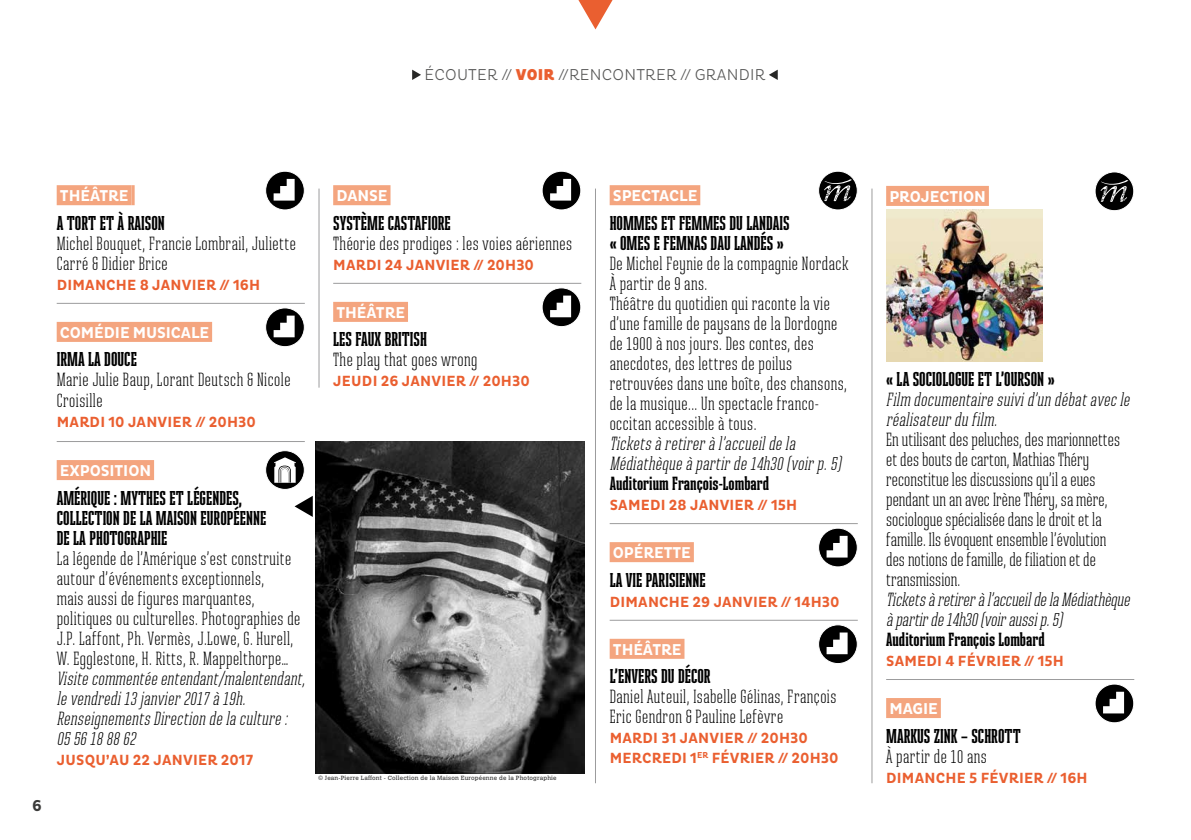
<style>
.page{position:relative;width:1191px;height:840px;background:#fff}
.page>*{position:absolute;margin:0;border:0;box-sizing:border-box;transform-origin:0 0}
.t1{font:700 20px/20px "Ristretto Slab Pro";color:#000}
.t2{font:300 19px/20px "Ristretto Slab Pro";letter-spacing:.025em;color:#000}
.t3{font:italic 300 19px/20px "Ristretto Slab Pro";color:#000}
.t4{font:300 19px/20px "Ristretto Slab Pro";letter-spacing:.005em;color:#000}
.t5{font:700 19px "Ristretto Slab Pro";color:#000}
.t6{font:700 16px "Pluto Cond";letter-spacing:-.005em;color:#fff}
.t7{font:300 16px "Pluto Cond";letter-spacing:.015em;color:#565655}
.t8{font:700 16px "Pluto Cond";color:#3a3a39}
.t9{font:700 15px/20px "Pluto Cond";letter-spacing:.015em;color:#ea5f30}
.t10{font:6px "Calvert MT Std";letter-spacing:.025em;color:#3a3a39}
.s1{font-weight:900;color:#ea5f30}
</style>
<div class="page">
<hr style="left:318px;top:188px;width:1px;height:199px;background:#9c9c9d">
<hr style="left:595px;top:188px;width:1px;height:594px;background:#9c9c9d">
<hr style="left:871px;top:188px;width:1px;height:594px;background:#9c9c9d">
<svg style="left:578px;top:0;width:35px;height:29px"></svg>
<svg style="left:412px;top:70px;width:9px;height:10px"></svg>
<svg style="left:769px;top:70px;width:8px;height:10px"></svg>
<div style="left:57px;top:185px;width:74px;height:20px;background:#f4a57f"></div>
<svg style="left:131px;top:185px;width:4px;height:20px"></svg>
<hr style="left:57px;top:303px;width:248px;height:1px;background:#9c9c9d">
<div style="left:57px;top:322px;width:155px;height:20px;background:#f4a57f"></div>
<hr style="left:57px;top:441px;width:248px;height:1px;background:#9c9c9d">
<div style="left:57px;top:460px;width:97px;height:20px;background:#f4a57f"></div>
<div style="left:266px;top:171px;width:38px;height:39px;background:#000;border-radius:50%"></div>
<div style="left:265px;top:171px;width:40px;height:39px;border:1px solid #fff;border-radius:50%"></div>
<svg style="left:274px;top:179px;width:21px;height:21px"></svg>
<div style="left:266px;top:308px;width:38px;height:38px;background:#000;border-radius:50%"></div>
<div style="left:265px;top:307px;width:40px;height:40px;border:1px solid #fff;border-radius:50%"></div>
<svg style="left:274px;top:315px;width:21px;height:22px"></svg>
<div style="left:266px;top:450px;width:38px;height:39px;background:#000;border-radius:50%"></div>
<div style="left:265px;top:450px;width:40px;height:39px;border:1px solid #fff;border-radius:50%"></div>
<svg style="left:274px;top:457px;width:22px;height:25px"></svg>
<div style="left:333px;top:185px;width:57px;height:20px;background:#f4a57f"></div>
<hr style="left:333px;top:283px;width:248px;height:1px;background:#9c9c9d">
<div style="left:333px;top:302px;width:75px;height:20px;background:#f4a57f"></div>
<svg style="left:542px;top:171px;width:39px;height:39px"></svg>
<div style="left:541px;top:171px;width:40px;height:39px;border:1px solid #fff;border-radius:50%"></div>
<svg style="left:550px;top:179px;width:21px;height:21px"></svg>
<svg style="left:542px;top:288px;width:39px;height:38px"></svg>
<div style="left:541px;top:287px;width:40px;height:40px;border:1px solid #fff;border-radius:50%"></div>
<svg style="left:550px;top:295px;width:21px;height:22px"></svg>
<div style="left:609px;top:185px;width:91px;height:20px;background:#f4a57f"></div>
<hr style="left:609px;top:523px;width:248px;height:1px;background:#9c9c9d">
<div style="left:609px;top:542px;width:85px;height:20px;background:#f4a57f"></div>
<hr style="left:609px;top:619px;width:248px;height:1px;background:#9c9c9d">
<div style="left:609px;top:638px;width:75px;height:20px;background:#f4a57f"></div>
<svg style="left:818px;top:171px;width:39px;height:39px"></svg>
<div style="left:818px;top:171px;width:39px;height:39px;border:1px solid #fff;border-radius:50%"></div>
<svg style="left:824px;top:179px;width:28px;height:22px"></svg>
<svg style="left:818px;top:528px;width:39px;height:38px"></svg>
<div style="left:818px;top:527px;width:39px;height:40px;border:1px solid #fff;border-radius:50%"></div>
<svg style="left:826px;top:535px;width:21px;height:22px"></svg>
<svg style="left:818px;top:624px;width:39px;height:39px"></svg>
<div style="left:818px;top:624px;width:39px;height:39px;border:1px solid #fff;border-radius:50%"></div>
<svg style="left:826px;top:632px;width:21px;height:21px"></svg>
<div style="left:886px;top:186px;width:103px;height:20px;background:#f4a57f"></div>
<div style="left:1095px;top:172px;width:38px;height:38px;background:#000;border-radius:50%"></div>
<div style="left:1094px;top:171px;width:40px;height:40px;border:1px solid #fff;border-radius:50%"></div>
<svg style="left:1100px;top:180px;width:28px;height:22px"></svg>
<svg style="left:294px;top:496px;width:19px;height:20px"></svg>
<img style="left:316px;top:441px;width:268px;height:332px">
<hr style="left:886px;top:678px;width:248px;height:1px;background:#9c9c9d">
<div style="left:886px;top:697px;width:55px;height:20px;background:#f4a57f"></div>
<svg style="left:1095px;top:683px;width:38px;height:39px"></svg>
<div style="left:1094px;top:683px;width:40px;height:39px;border:1px solid #fff;border-radius:50%"></div>
<svg style="left:1103px;top:691px;width:21px;height:22px"></svg>
<img style="left:886px;top:209px;width:156px;height:152px">
<p class="t7" style="left:424px;top:65px;width:342px">ÉCOUTER // <span class="s1">VOIR</span> //RENCONTRER // GRANDIR</p>
<p class="t8" style="left:32px;top:795px;width:11px">6</p>
<p class="t6" style="left:60px;top:186px;width:70px">THÉÂTRE</p>
<p class="t1" style="left:57px;top:212px;width:110px">A TORT ET À RAISON</p>
<p class="t2" style="left:57px;top:233px;width:241px">Michel Bouquet, Francie Lombrail, Juliette<br>Carré &amp; Didier Brice</p>
<p class="t9" style="left:57px;top:275px;width:205px">DIMANCHE 8 JANVIER // 16H</p>
<p class="t6" style="left:60px;top:323px;width:151px">COMÉDIE MUSICALE</p>
<p class="t1" style="left:57px;top:349px;width:82px">IRMA LA DOUCE</p>
<p class="t2" style="left:57px;top:370px;width:235px">Marie Julie Baup, Lorant Deutsch &amp; Nicole<br>Croisille</p>
<p class="t9" style="left:57px;top:411px;width:201px">MARDI 10 JANVIER // 20H30</p>
<p class="t6" style="left:60px;top:461px;width:93px">EXPOSITION</p>
<p class="t1" style="left:57px;top:487px;width:211px">AMÉRIQUE : MYTHES ET LÉGENDES,<br>COLLECTION DE LA MAISON EUROPÉENNE<br>DE LA PHOTOGRAPHIE</p>
<p class="t2" style="left:57px;top:548px;width:245px">La légende de l’Amérique s’est construite autour d’événements exceptionnels,<br>mais aussi de figures marquantes, politiques ou culturelles. Photographies de J.P. Laffont, Ph. Vermès, J.Lowe, G. Hurell, W. Egglestone, H. Ritts, R. Mappelthorpe…</p>
<p class="t3" style="left:57px;top:668px;width:253px">Visite commentée entendant/malentendant, le vendredi13 janvier2017 à 19h.<br>Renseignements Direction de la culture :<br>05 56 18 88 62</p>
<p class="t9" style="left:57px;top:749px;width:198px">JUSQU’AU 22 JANVIER 2017</p>
<p class="t6" style="left:336px;top:186px;width:53px">DANSE</p>
<p class="t1" style="left:333px;top:212px;width:119px">SYSTÈME CASTAFIORE</p>
<p class="t2" style="left:333px;top:233px;width:240px">Théorie des prodiges : les voies aériennes</p>
<p class="t9" style="left:333px;top:255px;width:202px">MARDI 24 JANVIER // 20H30</p>
<p class="t6" style="left:336px;top:303px;width:70px">THÉÂTRE</p>
<p class="t1" style="left:333px;top:329px;width:95px">LES FAUX BRITISH</p>
<p class="t2" style="left:333px;top:350px;width:146px">The play that goes wrong</p>
<p class="t9" style="left:333px;top:371px;width:198px">JEUDI 26 JANVIER // 20H30</p>
<p class="t10" style="left:318px;top:774px;width:240px">© Jean-Pierre Laffont - Collection de la Maison Européenne de la Photographie</p>
<p class="t6" style="left:613px;top:186px;width:86px">SPECTACLE</p>
<p class="t1" style="left:609px;top:212px;width:181px">HOMMES ET FEMMES DU LANDAIS « OMES E FEMNAS DAU LANDÉS »</p>
<p class="t2" style="left:609px;top:253px;width:240px">De Michel Feynie de la compagnie Nordack À partir de 9 ans.<br>Théâtre du quotidien qui raconte la vie d’une famille de paysans de la Dordogne de 1900 à nos jours. Des contes, des anecdotes, des lettres de poilus retrouvées dans une boîte, des chansons, de la musique... Un spectacle franco&shy;occitan accessible à tous.</p>
<p class="t3" style="left:609px;top:433px;width:236px">Tickets à retirerà l’accueilde la<br>Médiathèque à partirde 14h30 (voirp.5)</p>
<p class="t5" style="left:609px;top:472px;width:161px">Auditorium François-Lombard</p>
<p class="t9" style="left:610px;top:495px;width:189px">SAMEDI 28 JANVIER // 15H</p>
<p class="t6" style="left:613px;top:543px;width:80px">OPÉRETTE</p>
<p class="t1" style="left:609px;top:569px;width:98px">LA VIE PARISIENNE</p>
<p class="t9" style="left:610px;top:591px;width:231px">DIMANCHE 29 JANVIER // 14H30</p>
<p class="t6" style="left:613px;top:640px;width:70px">THÉÂTRE</p>
<p class="t1" style="left:609px;top:666px;width:103px">L’ENVERS DU DÉCOR</p>
<p class="t2" style="left:609px;top:686px;width:228px">Daniel Auteuil, Isabelle Gélinas, François<br>Eric Gendron &amp; Pauline Lefèvre</p>
<p class="t9" style="left:610px;top:728px;width:230px">MARDI 31 JANVIER // 20H30<br>MERCREDI 1<sup>ER</sup> FÉVRIER // 20H30</p>
<p class="t6" style="left:889px;top:187px;width:98px">PROJECTION</p>
<p class="t1" style="left:886px;top:368px;width:170px">« LA SOCIOLOGUE ET L’OURSON »</p>
<p class="t3" style="left:886px;top:389px;width:249px">Film documentaire suivid’un débatavec le réalisateurdu film.</p>
<p class="t4" style="left:886px;top:429px;width:235px">En utilisant des peluches, des marionnettes et des bouts de carton, Mathias Théry reconstitue les discussions qu’il a eues pendant un an avec Irène Théry, sa mère, sociologue spécialisée dans le droit et la famille. Ils évoquent ensemble l’évolution des notions de famille, de filiation et de transmission.</p>
<p class="t3" style="left:886px;top:589px;width:249px">Ticketsàretireràl’accueildelaMédiathèque àpartirde14h30(voiraussip.5)</p>
<p class="t5" style="left:886px;top:628px;width:160px">Auditorium François Lombard</p>
<p class="t9" style="left:886px;top:651px;width:179px">SAMEDI 4 FÉVRIER // 15H</p>
<p class="t6" style="left:889px;top:699px;width:50px">MAGIE</p>
<p class="t1" style="left:886px;top:725px;width:136px">MARKUS ZINK – SCHROTT</p>
<p class="t2" style="left:886px;top:745px;width:102px">À partir de 10 ans</p>
<p class="t9" style="left:886px;top:767px;width:203px">DIMANCHE 5 FÉVRIER // 16H</p>
</div>
